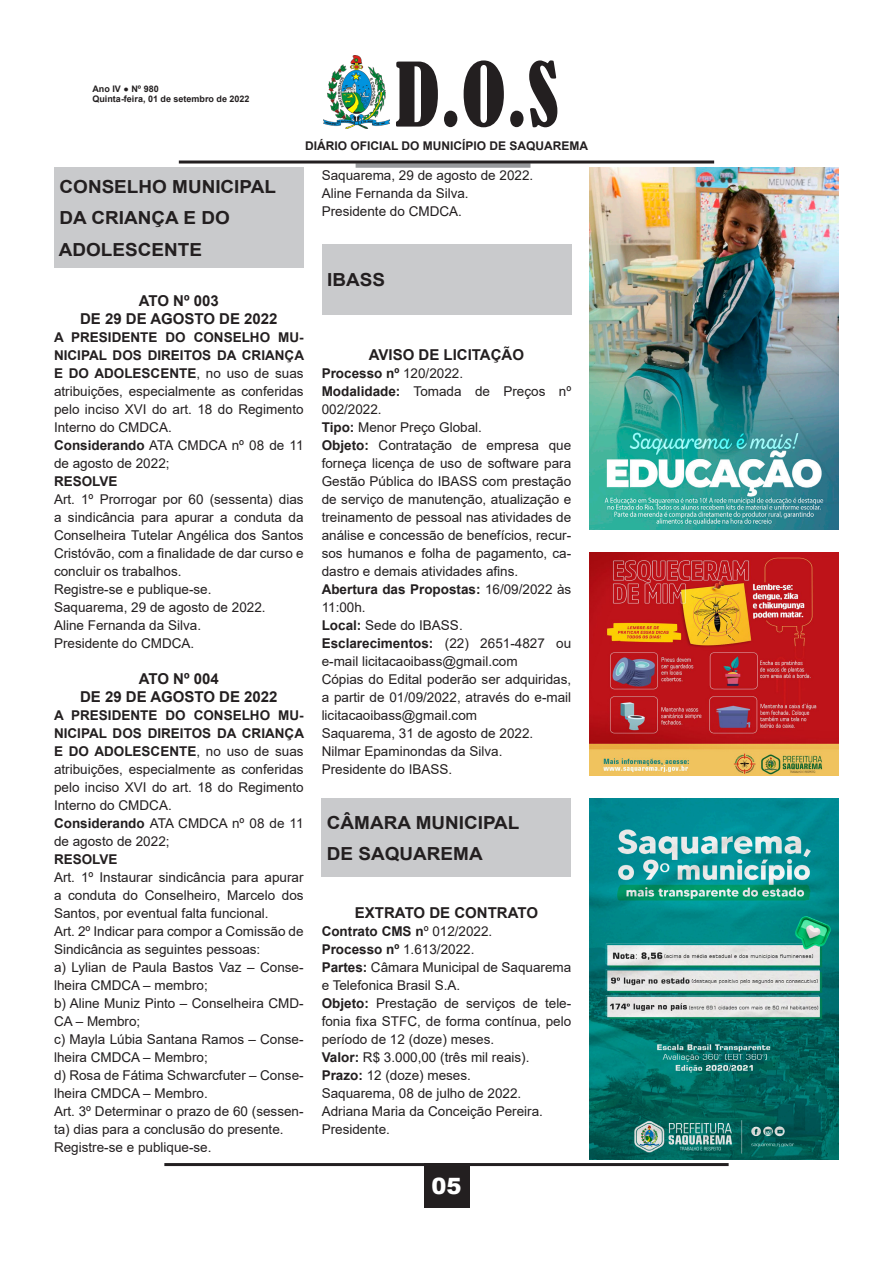
<style>
.page{position:relative;width:893px;height:1263px;background:#fff}
.page>*{position:absolute;margin:0;border:0;box-sizing:border-box;transform-origin:0 0}
.t1{font:condensed 82.5px "Bernard";color:#231f20}
.t2{font:900 22.5px "Arial";color:#fff}
.t3{font:700 18px "Arial";color:#231f20;scale:1.05 1}
.t4{font:700 15px "Arial";color:#231f20}
.t5{font:13.5px/18px "Arial";color:#231f20}
.t6{font:700 13.5px/18px "Arial";color:#231f20}
.t7{font:700 12px "Arial";color:#231f20}
.t8{font:700 9px/10.8px "Arial";color:#231f20}
.s1{font-weight:700}
.s2{font-weight:400}
</style>
<div class="page">
<hr style="left:164px;top:1163px;width:565px;height:3px;background:#231f20">
<div style="left:424px;top:1163px;width:45px;height:45px;background:#231f20"></div>
<img style="left:324px;top:55px;width:65px;height:73px">
<div style="left:356px;top:163px;width:174px;height:5px;background:#97999c"></div>
<hr style="left:179px;top:161px;width:535px;height:3px;background:#231f20">
<div style="left:54px;top:168px;width:250px;height:100px;background:#c9cacc"></div>
<div style="left:322px;top:798px;width:249px;height:79px;background:#c9cacc"></div>
<div style="left:322px;top:244px;width:249px;height:71px;background:#c9cacc"></div>
<img style="left:589px;top:168px;width:250px;height:361px">
<img style="left:589px;top:798px;width:250px;height:362px">
<img style="left:589px;top:552px;width:250px;height:223px">
<p class="t8" style="left:92px;top:83px;width:159px">Ano IV ● Nº 980<br>Quinta-feira, 01 de setembro de 2022</p>
<p class="t3" style="left:60px;top:174px;width:208px">CONSELHO MUNICIPAL</p>
<p class="t3" style="left:60px;top:205px;width:164px">DA CRIANÇA E DO</p>
<p class="t3" style="left:59px;top:237px;width:138px">ADOLESCENTE</p>
<h1 class="t1" style="left:395px;top:47px;width:165px">D.O.S</h1>
<p class="t7" style="left:305px;top:137px;width:285px">DIÁRIO OFICIAL DO MUNICÍPIO DE SAQUAREMA</p>
<p class="t5" style="left:322px;top:166px;width:213px">Saquarema, 29 de agosto de 2022.</p>
<p class="t5" style="left:322px;top:184px;width:149px">Aline Fernanda da Silva.</p>
<p class="t5" style="left:322px;top:202px;width:142px">Presidente do CMDCA.</p>
<p class="t3" style="left:327px;top:267px;width:57px">IBASS</p>
<p class="t4" style="left:139px;top:290px;width:81px">ATO Nº 003</p>
<p class="t4" style="left:80px;top:308px;width:199px">DE 29 DE AGOSTO DE 2022</p>
<p class="t5" style="left:54px;top:328px;width:252px;text-align:justify"><span class="s1">A PRESIDENTE DO CONSELHO MU-NICIPAL DOS DIREITOS DA CRIANÇA E DO ADOLESCENTE</span>, no uso de suas atribuições, especialmente as conferidas pelo inciso XVI do art. 18 do Regimento Interno do CMDCA.</p>
<p class="t5" style="left:54px;top:436px;width:251px"><span class="s1">Considerando</span> ATA CMDCA nº 08 de 11 de agosto de 2022;</p>
<p class="t6" style="left:54px;top:472px;width:65px">RESOLVE</p>
<p class="t5" style="left:54px;top:490px;width:251px;text-align:justify">Art. 1º Prorrogar por 60 (sessenta) dias a sindicância para apurar a conduta da Conselheira Tutelar Angélica dos Santos Cristóvão, com a finalidade de dar curso e concluir os trabalhos.</p>
<p class="t5" style="left:54px;top:580px;width:159px">Registre-se e publique-se.</p>
<p class="t5" style="left:54px;top:598px;width:213px">Saquarema, 29 de agosto de 2022.</p>
<p class="t5" style="left:54px;top:616px;width:149px">Aline Fernanda da Silva.</p>
<p class="t5" style="left:54px;top:634px;width:142px">Presidente do CMDCA.</p>
<p class="t4" style="left:139px;top:668px;width:81px">ATO Nº 004</p>
<p class="t4" style="left:80px;top:686px;width:199px">DE 29 DE AGOSTO DE 2022</p>
<p class="t5" style="left:54px;top:706px;width:252px;text-align:justify"><span class="s1">A PRESIDENTE DO CONSELHO MU-NICIPAL DOS DIREITOS DA CRIANÇA E DO ADOLESCENTE</span>, no uso de suas atribuições, especialmente as conferidas pelo inciso XVI do art. 18 do Regimento Interno do CMDCA.</p>
<p class="t5" style="left:54px;top:814px;width:251px"><span class="s1">Considerando</span> ATA CMDCA nº 08 de 11 de agosto de 2022;</p>
<p class="t6" style="left:54px;top:850px;width:65px">RESOLVE</p>
<p class="t5" style="left:54px;top:868px;width:251px;text-align:justify">Art. 1º Instaurar sindicância para apurar a conduta do Conselheiro, Marcelo dos Santos, por eventual falta funcional.</p>
<p class="t5" style="left:54px;top:922px;width:251px">Art. 2º Indicar para compor a Comissão de<br>Sindicância as seguintes pessoas:</p>
<p class="t5" style="left:54px;top:958px;width:251px">a) Lylian de Paula Bastos Vaz – Conse&shy;lheira CMDCA – membro;</p>
<p class="t5" style="left:54px;top:994px;width:251px">b) Aline Muniz Pinto – Conselheira CMD-<br>CA – Membro;</p>
<p class="t5" style="left:54px;top:1030px;width:251px">c) Mayla Lúbia Santana Ramos – Conse&shy;lheira CMDCA – Membro;</p>
<p class="t5" style="left:54px;top:1066px;width:251px">d) Rosa de Fátima Schwarcfuter – Conse&shy;lheira CMDCA – Membro.</p>
<p class="t5" style="left:54px;top:1102px;width:251px">Art. 3º Determinar o prazo de 60 (sessen&shy;ta) dias para a conclusão do presente.</p>
<p class="t5" style="left:54px;top:1138px;width:159px">Registre-se e publique-se.</p>
<p class="t4" style="left:369px;top:344px;width:157px">AVISO DE LICITAÇÃO</p>
<p class="t6" style="left:322px;top:364px;width:143px">Processo nº <span class="s2">120/2022.</span></p>
<p class="t5" style="left:322px;top:382px;width:251px"><span class="s1">Modalidade:</span> Tomada de Preços nº<br>002/2022.</p>
<p class="t5" style="left:322px;top:418px;width:162px"><span class="s1">Tipo:</span> Menor Preço Global.</p>
<p class="t5" style="left:322px;top:436px;width:251px;text-align:justify"><span class="s1">Objeto:</span> Contratação de empresa que forneça licença de uso de software para Gestão Pública do IBASS com prestação de serviço de manutenção, atualização e treinamento de pessoal nas atividades de análise e concessão de benefícios, recur&shy;sos humanos e folha de pagamento, ca&shy;dastro e demais atividades afins.</p>
<p class="t6" style="left:322px;top:580px;width:251px">Abertura das Propostas: <span class="s2">16/09/2022 às<br>11:00h.</span></p>
<p class="t5" style="left:322px;top:616px;width:143px"><span class="s1">Local:</span> Sede do IBASS.</p>
<p class="t5" style="left:322px;top:634px;width:251px"><span class="s1">Esclarecimentos:</span> (22) 2651-4827 ou e-mail licitacaoibass@gmail.com</p>
<p class="t5" style="left:322px;top:670px;width:251px;text-align:justify">Cópias do Edital poderão ser adquiridas, a partir de 01/09/2022, através do e-mail licitacaoibass@gmail.com</p>
<p class="t5" style="left:322px;top:724px;width:213px">Saquarema, 31 de agosto de 2022.</p>
<p class="t5" style="left:322px;top:742px;width:182px">Nilmar Epaminondas da Silva.</p>
<p class="t5" style="left:322px;top:760px;width:132px">Presidente do IBASS.</p>
<p class="t3" style="left:327px;top:809px;width:185px">CÂMARA MUNICIPAL</p>
<p class="t3" style="left:327px;top:841px;width:150px">DE SAQUAREMA</p>
<p class="t4" style="left:355px;top:902px;width:185px">EXTRATO DE CONTRATO</p>
<p class="t6" style="left:322px;top:922px;width:172px">Contrato CMS n<span class="s2">º 012/2022.</span></p>
<p class="t5" style="left:322px;top:940px;width:154px"><span class="s1">Processo nº</span> 1.613/2022.</p>
<p class="t5" style="left:322px;top:958px;width:251px"><span class="s1">Partes:</span> Câmara Municipal de Saquarema e Telefonica Brasil S.A.</p>
<p class="t5" style="left:322px;top:994px;width:251px;text-align:justify"><span class="s1">Objeto:</span> Prestação de serviços de tele&shy;fonia fixa STFC, de forma contínua, pelo período de 12 (doze) meses.</p>
<p class="t5" style="left:322px;top:1048px;width:209px"><span class="s1">Valor:</span> R$ 3.000,00 (três mil reais).</p>
<p class="t5" style="left:322px;top:1066px;width:151px"><span class="s1">Prazo:</span> 12 (doze) meses.</p>
<p class="t5" style="left:322px;top:1084px;width:201px">Saquarema, 08 de julho de 2022.</p>
<p class="t5" style="left:322px;top:1102px;width:223px">Adriana Maria da Conceição Pereira.</p>
<p class="t5" style="left:322px;top:1120px;width:70px">Presidente.</p>
<h2 class="t2" style="left:431px;top:1170px;width:32px">05</h2>
</div>
